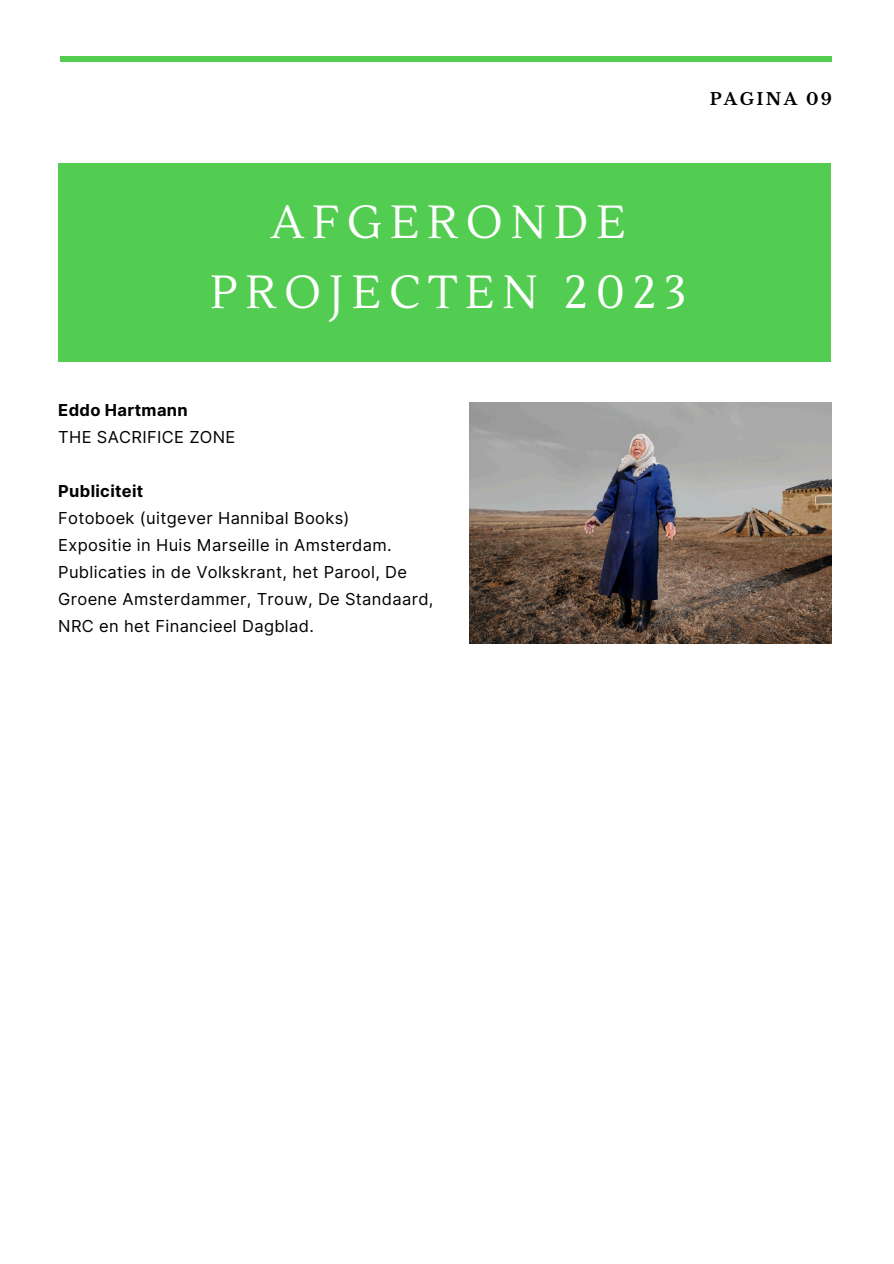
<style>
.page{position:relative;width:894px;height:1264px;background:#fff}
.page>*{position:absolute;margin:0;border:0;box-sizing:border-box;transform-origin:0 0}
.t1{font:46.35px/69.8px "Lustria";letter-spacing:.17em;color:#fff;text-align:center}
.t2{font:16.5px/27px "Inter";letter-spacing:.02em;color:#000}
.t3{font:700 16.5px "Inter";letter-spacing:.02em;color:#000}
.t4{font:700 16.5px "Libre Baskerville";letter-spacing:.14em;color:#000}
</style>
<div class="page">
<div style="left:58px;top:163px;width:773px;height:198px;background:#53cd51"></div>
<hr style="left:61px;top:57px;width:770px;height:4px;background:#53cd51">
<img style="left:469px;top:402px;width:362px;height:241px">
<h2 class="t4" style="left:709px;top:89px;width:124px">PAGINA 09</h2>
<p class="t1" style="left:210px;top:188px;width:478px">AFGERONDE<br>PROJECTEN 2023</p>
<p class="t3" style="left:58px;top:400px;width:131px">Eddo Hartmann</p>
<h1 class="t2" style="left:58px;top:424px;width:179px">THE SACRIFICE ZONE</h1>
<p class="t3" style="left:58px;top:481px;width:86px">Publiciteit</p>
<p class="t2" style="left:58px;top:505px;width:293px">Fotoboek (uitgever Hannibal Books)</p>
<p class="t2" style="left:58px;top:532px;width:377px">Expositie in Huis Marseille in Amsterdam.<br>Publicaties in de Volkskrant, het Parool, De Groene Amsterdammer, Trouw, De Standaard, NRC en het Financieel Dagblad.</p>
</div>
